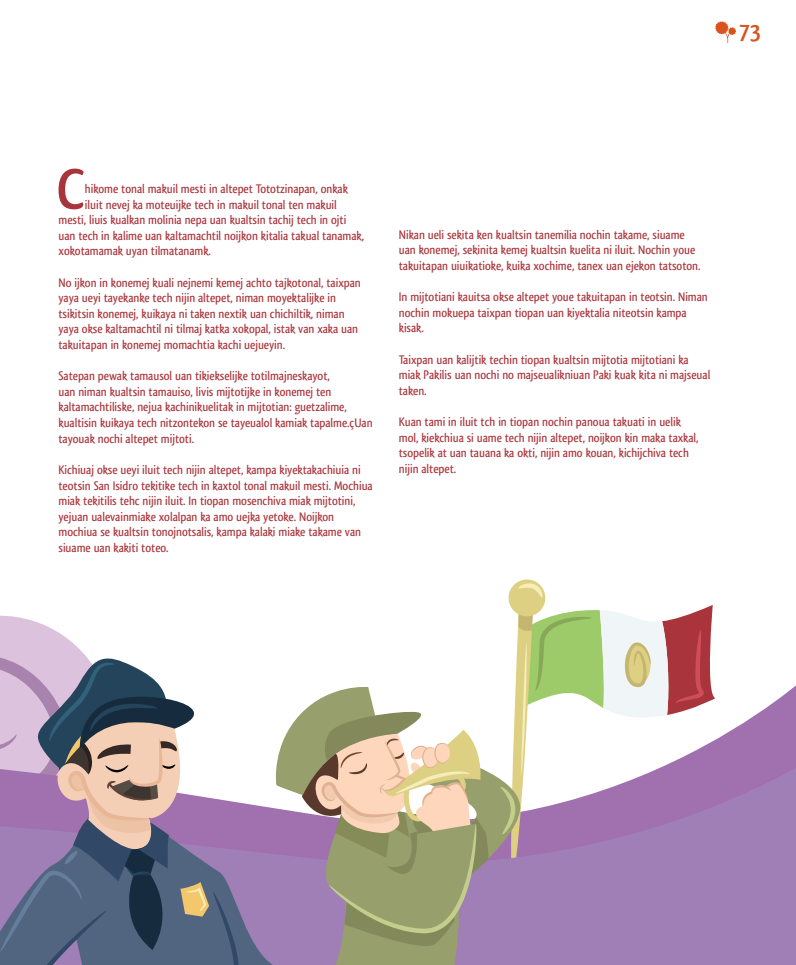
<style>
.page{position:relative;width:796px;height:965px;background:#fff}
.page>*{position:absolute;margin:0;border:0;box-sizing:border-box;transform-origin:0 0}
.t1{font:700 58.9px "Qlassik";color:#a9343b}
.t2{font:700 25px "Qlassik";color:#d9531c}
.t3{font:500 13px/15.6px "Qlassik";color:#a9343b}
</style>
<div class="page">
<svg style="left:0;top:615px;width:83px;height:38px;fill:#ddc2dd"></svg>
<svg style="left:715px;top:685px;width:81px;height:74px;fill:#a170af"></svg>
<svg style="left:508px;top:579px;width:37px;height:37px"></svg>
<svg style="left:239px;top:759px;width:557px;height:205px;background:#a383b9"></svg>
<svg style="left:334px;top:759px;width:191px;height:205px;background:#9f8d9e"></svg>
<svg style="left:500px;top:583px;width:215px;height:293px"></svg>
<svg style="left:271px;top:687px;width:218px;height:266px"></svg>
<svg style="left:239px;top:811px;width:42px;height:153px;background:#9778ae"></svg>
<svg style="left:715px;top:21px;width:21px;height:22px"></svg>
<svg style="left:0;top:653px;width:239px;height:312px;background:#918ba0"></svg>
<h2 class="t2" style="left:739px;top:18px;width:24px">73</h2>
<h1 class="t1" style="left:57px;top:155px;width:29px">C</h1>
<p class="t3" style="left:85px;top:181px;width:265px">hikome tonal makuil mesti in altepet Tototzinapan, onkak</p>
<p class="t3" style="left:85px;top:196px;width:253px">iluit nevej ka moteuijke tech in makuil tonal ten makuil</p>
<p class="t3" style="left:59px;top:212px;width:289px">mesti, liuis kualkan molinia nepa uan kualtsin tachij tech in ojti</p>
<p class="t3" style="left:59px;top:227px;width:307px">uan tech in kalime uan kaltamachtil noijkon kitalia takual tanamak,</p>
<p class="t3" style="left:59px;top:243px;width:154px">xokotamamak uyan tilmatanamk.</p>
<p class="t3" style="left:59px;top:274px;width:304px">No ijkon in konemej kuali nejnemi kemej achto tajkotonal, taixpan yaya ueyi tayekanke tech nijin altepet, niman moyektalijke in tsikitsin konemej, kuikaya ni taken nextik uan chichiltik, niman yaya okse kaltamachtil ni tilmaj katka xokopal, istak van xaka uan takuitapan in konemej momachtia kachi uejueyin.</p>
<p class="t3" style="left:59px;top:368px;width:315px">Satepan pewak tamausol uan tikiekselijke totilmajneskayot,<br>uan niman kualtsin tamauiso, livis mijtotijke in konemej ten kaltamachtiliske, nejua kachinikuelitak in mijtotian: guetzalime, kualtisin kuikaya tech nitzontekon se tayeualol kamiak tapalme.çUan tayouak nochi altepet mijtoti.</p>
<p class="t3" style="left:59px;top:461px;width:316px">Kichiuaj okse ueyi iluit tech nijin altepet, kampa kiyektakachiuia ni teotsin San Isidro tekitike tech in kaxtol tonal makuil mesti. Mochiua miak tekitilis tehc nijin iluit. In tiopan mosenchiva miak mijtotini, yejuan ualevainmiake xolalpan ka amo uejka yetoke. Noijkon mochiua se kualtsin tonojnotsalis, kampa kalaki miake takame van siuame uan kakiti toteo.</p>
<p class="t3" style="left:399px;top:226px;width:303px">Nikan ueli sekita ken kualtsin tanemilia nochin takame, siuame uan konemej, sekinita kemej kualtsin kuelita ni iluit. Nochin youe takuitapan uiuikatioke, kuika xochime, tanex uan ejekon tatsoton.</p>
<p class="t3" style="left:399px;top:289px;width:310px">In mijtotiani kauitsa okse altepet youe takuitapan in teotsin. Niman nochin mokuepa taixpan tiopan uan kiyektalia niteotsin kampa kisak.</p>
<p class="t3" style="left:399px;top:351px;width:313px">Taixpan uan kalijtik techin tiopan kualtsin mijtotia mijtotiani ka miak Pakilis uan nochi no majseualikniuan Paki kuak kita ni majseual taken.</p>
<p class="t3" style="left:399px;top:414px;width:301px">Kuan tami in iluit tch in tiopan nochin panoua takuati in uelik mol, kiekchiua si uame tech nijin altepet, noijkon kin maka taxkal, tsopelik at uan tauana ka okti, nijin amo kouan, kichijchiva tech nijin altepet.</p>
</div>
